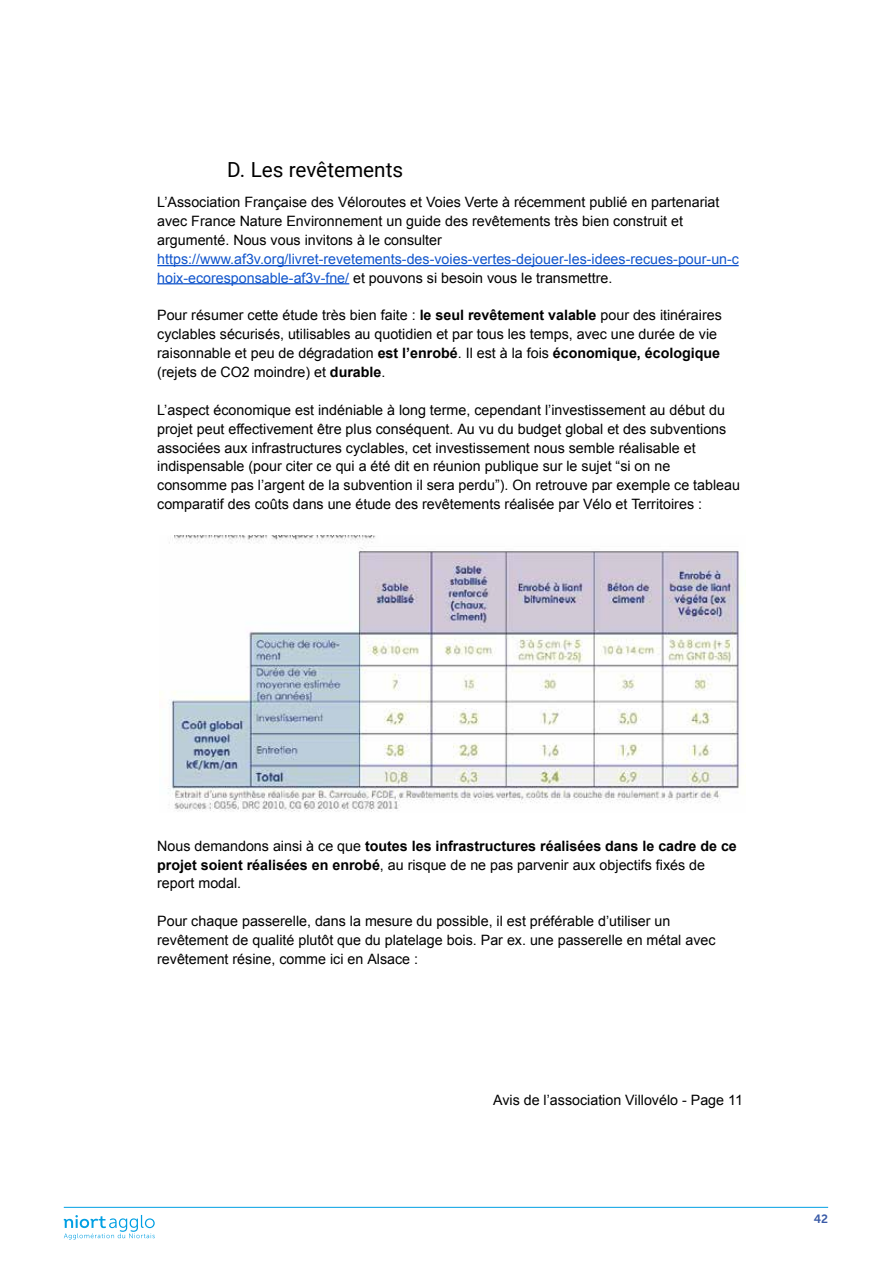
<style>
.page{position:relative;width:893px;height:1263px;background:#fff}
.page>*{position:absolute;margin:0;border:0;box-sizing:border-box;transform-origin:0 0}
.t1{font:20.7px "Roboto";color:#000}
.t2{font:14.25px/18.9px "Arial";color:#000}
.t3{font:14.25px/18.9px "Arial";color:#15c}
.t4{font:12px "Museo Sans 700";color:#3a5ba7}
.s1{color:#000}
.s2{font-weight:700}
</style>
<div class="page">
<hr style="left:157px;top:265px;width:582px;height:1px;background:#15c">
<hr style="left:157px;top:283px;width:192px;height:1px;background:#15c">
<img style="left:159px;top:535px;width:584px;height:277px">
<hr style="left:64px;top:1207px;width:764px;height:1px;background:#009fe3">
<svg style="left:64px;top:1215px;width:91px;height:24px"></svg>
<h1 class="t1" style="left:227px;top:155px;width:177px">D. Les revêtements</h1>
<p class="t2" style="left:157px;top:193px;width:564px">L’Association Française des Véloroutes et Voies Verte à récemment publié en partenariat avec France Nature Environnement un guide des revêtements très bien construit et argumenté. Nous vous invitons à le consulter</p>
<p class="t3" style="left:157px;top:249px;width:583px">https://www.af3v.org/livret-revetements-des-voies-vertes-dejouer-les-idees-recues-pour-un-c hoix-ecoresponsable-af3v-fne/ <span class="s1">et pouvons si besoin vous le transmettre.</span></p>
<p class="t2" style="left:157px;top:306px;width:566px">Pour résumer cette étude très bien faite : <span class="s2">le seul revêtement valable</span> pour des itinéraires cyclables sécurisés, utilisables au quotidien et par tous les temps, avec une durée de vie raisonnable et peu de dégradation <span class="s2">est l’enrobé</span>. Il est à la fois <span class="s2">économique, écologique </span>(rejets de CO2 moindre) et <span class="s2">durable</span>.</p>
<p class="t2" style="left:157px;top:400px;width:584px">L’aspect économique est indéniable à long terme, cependant l’investissement au début du projet peut effectivement être plus conséquent. Au vu du budget global et des subventions associées aux infrastructures cyclables, cet investissement nous semble réalisable et indispensable (pour citer ce qui a été dit en réunion publique sur le sujet “si on ne consomme pas l’argent de la subvention il sera perdu”). On retrouve par exemple ce tableau comparatif des coûts dans une étude des revêtements réalisée par Vélo et Territoires :</p>
<p class="t2" style="left:157px;top:836px;width:581px">Nous demandons ainsi à ce que <span class="s2">toutes les infrastructures réalisées dans le cadre de ce projet soient réalisées en enrobé</span>, au risque de ne pas parvenir aux objectifs fixés de report modal.</p>
<p class="t2" style="left:157px;top:912px;width:560px">Pour chaque passerelle, dans la mesure du possible, il est préférable d’utiliser un revêtement de qualité plutôt que du platelage bois. Par ex. une passerelle en métal avec revêtement résine, comme ici en Alsace :</p>
<p class="t2" style="left:493px;top:1090px;width:251px">Avis de l’association Villovélo - Page 11</p>
<p class="t4" style="left:814px;top:1212px;width:16px">42</p>
</div>
